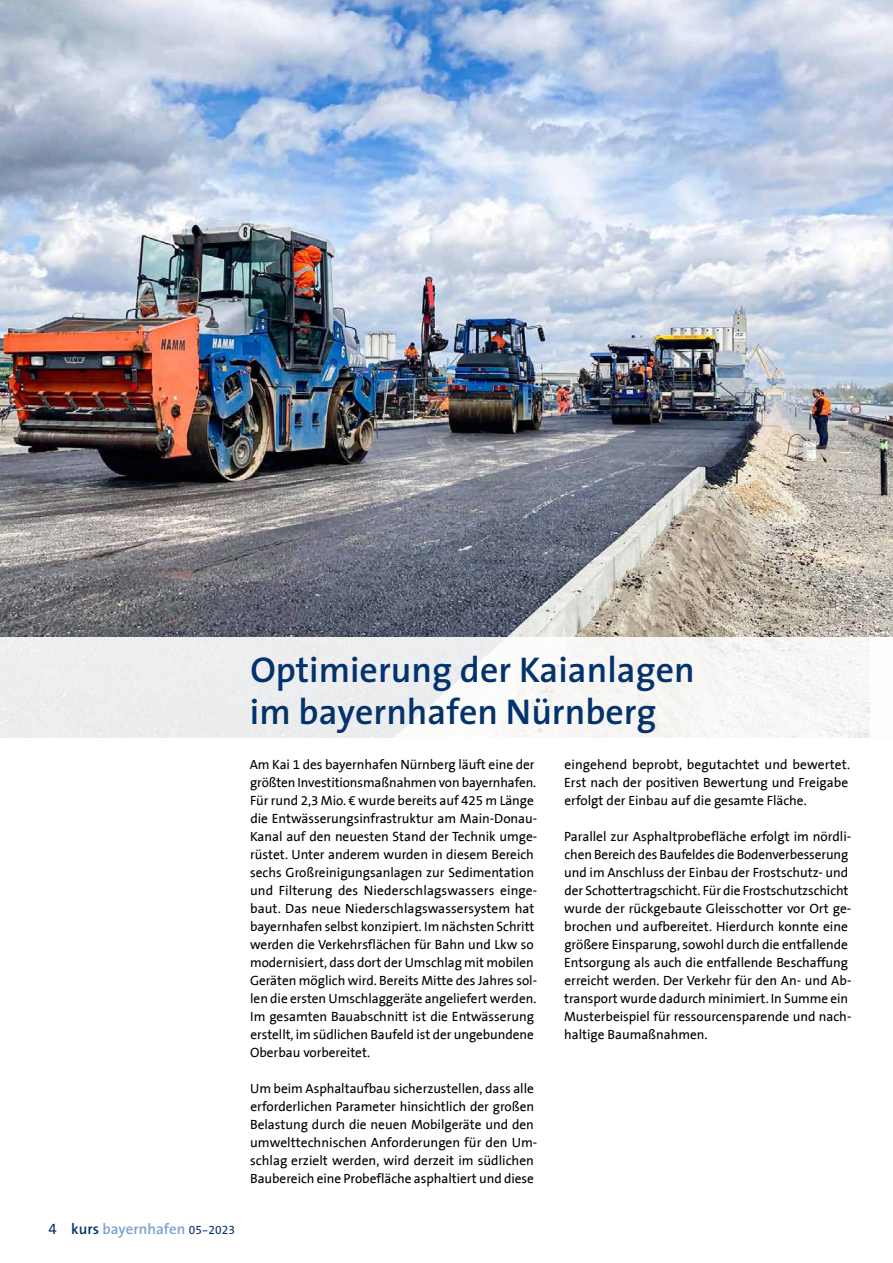
<style>
.page{position:relative;width:893px;height:1263px;background:#fff}
.page>*{position:absolute;margin:0;border:0;box-sizing:border-box;transform-origin:0 0}
.t1{font:600 36px/42px "The Sans";color:#03326c}
.t2{font:600 15px "The Sans";color:#7fa2d5}
.t3{font:13.5px/18px "The Sans B5 Plain";letter-spacing:-.005em;color:#000}
.s1{font-family:"The Sans Regular Expert";font-weight:400;color:#03326c}
.s2{color:#03326c}
.s3{font-family:"The Sans Regular Expert";font-weight:400;font-size:12px;color:#03326c}
</style>
<div class="page">
<img style="left:0;top:0;width:893px;height:638px">
<div style="left:0;top:638px;width:893px;height:109px;background:linear-gradient(to right,#ecedef,#faf9f7)"></div>
<div style="left:870px;top:638px;width:23px;height:109px;background:#fff"></div>
<p class="t2" style="left:48px;top:1216px;width:188px"><span class="s1">4</span> <span class="s2">kurs</span> bayernhafen <span class="s3">05-2023</span></p>
<h1 class="t1" style="left:250px;top:647px;width:446px">Optimierung der Kaianlagen im bayernhafen Nürnberg</h1>
<p class="t3" style="left:250px;top:756px;width:289px">Am Kai 1 des bayernhafen Nürnberg läuft eine der größten Investitionsmaßnahmen von bayernhafen.<br>Für rund 2,3 Mio. € wurde bereits auf 425 m Länge die Entwässerungsinfrastruktur am Main-Donau-Kanal auf den neuesten Stand der Technik umge&shy;rüstet. Unter anderem wurden in diesem Bereich sechs Großreinigungsanlagen zur Sedimentation und Filterung des Niederschlagswassers einge&shy;baut. Das neue Niederschlagswassersystem hat bayernhafen selbst konzipiert. Im nächsten Schritt werden die Verkehrsflächen für Bahn und Lkw so modernisiert, dass dort der Umschlag mit mobilen Geräten möglich wird. Bereits Mitte des Jahres sol&shy;len die ersten Umschlaggeräte angeliefert werden.<br>Im gesamten Bauabschnitt ist die Entwässerung erstellt, im südlichen Baufeld ist der ungebundene Oberbau vorbereitet.</p>
<p class="t3" style="left:250px;top:1080px;width:289px">Um beim Asphaltaufbau sicherzustellen, dass alle erforderlichen Parameter hinsichtlich der großen Belastung durch die neuen Mobilgeräte und den umwelttechnischen Anforderungen für den Um&shy;schlag erzielt werden, wird derzeit im südlichen Baubereich eine Probefläche asphaltiert und diese</p>
<p class="t3" style="left:564px;top:756px;width:288px">eingehend beprobt, begutachtet und bewertet.<br>Erst nach der positiven Bewertung und Freigabe erfolgt der Einbau auf die gesamte Fläche.</p>
<p class="t3" style="left:564px;top:828px;width:289px">Parallel zur Asphaltprobefläche erfolgt im nördli&shy;chen Bereich des Baufeldes die Bodenverbesserung und im Anschluss der Einbau der Frostschutz- und der Schottertragschicht. Für die Frostschutzschicht wurde der rückgebaute Gleisschotter vor Ort ge&shy;brochen und aufbereitet. Hierdurch konnte eine größere Einsparung, sowohl durch die entfallende Entsorgung als auch die entfallende Beschaffung erreicht werden. Der Verkehr für den An- und Ab&shy;transport wurde dadurch minimiert. In Summe ein Musterbeispiel für ressourcensparende und nach&shy;haltige Baumaßnahmen.</p>
</div>
